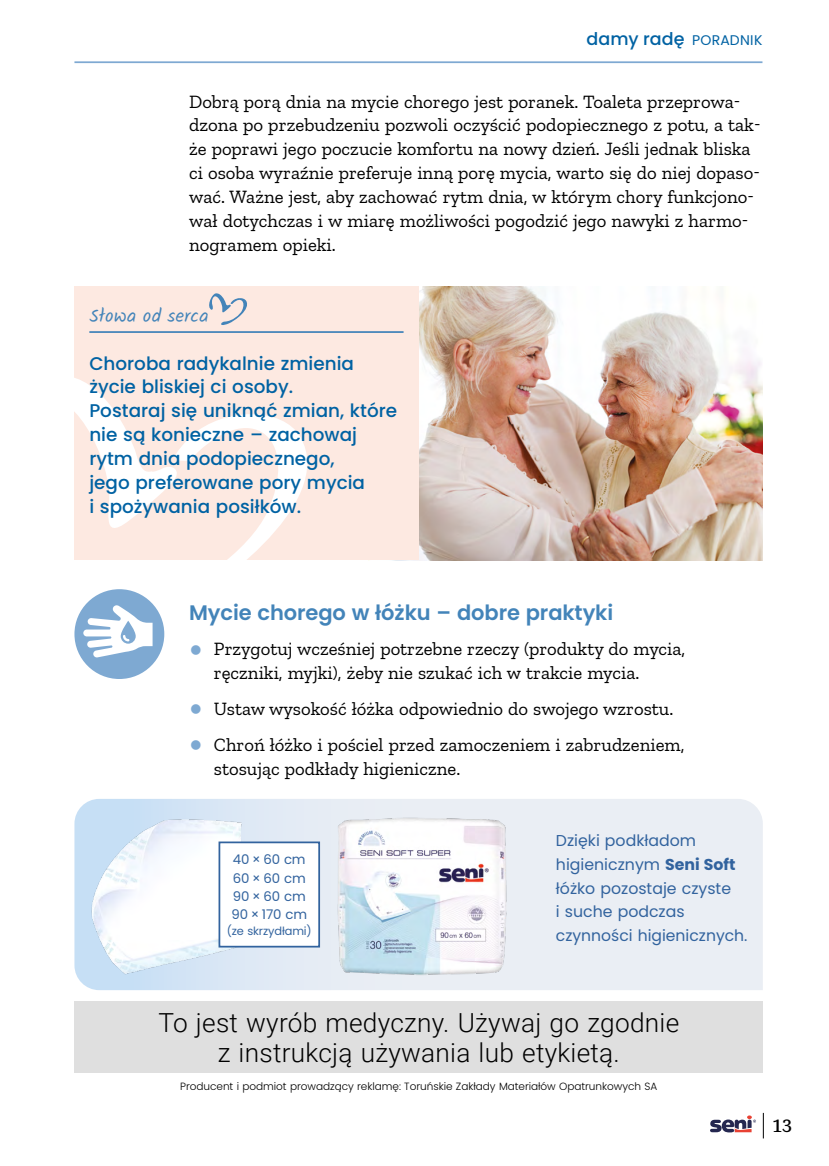
<style>
.page{position:relative;width:829px;height:1166px;background:#fff}
.page>*{position:absolute;margin:0;border:0;box-sizing:border-box;transform-origin:0 0}
.t1{font:300 26.25px/29.8px "Roboto";letter-spacing:.01em;color:#000;text-align:center}
.t2{font:600 21px "Poppins";letter-spacing:-.005em;color:#4384b9}
.t3{font:18.72px/23.8px "Zilla Slab";color:#000}
.t4{font:18.72px "Kalam";color:#4384b9}
.t5{font:500 18.38px/23.8px "Poppins";color:#0062a3}
.t6{font:500 17.5px "Poppins";letter-spacing:.005em;color:#0062a3}
.t7{font:17.5px "Roboto Serif 20 pt";color:#000}
.t8{font:15.75px/23.8px "Poppins";color:#32639e}
.t9{font:13.3px/18.4px "Poppins";letter-spacing:-.01em;color:#32639e;text-align:justify}
.t10{font:11.38px "Poppins";letter-spacing:-.01em;color:#32639e}
.t11{font:300 10.5px "Poppins";letter-spacing:-.005em;color:#000}
.s1{font-weight:400;font-size:14px}
.s2{font-weight:700}
</style>
<div class="page">
<div style="left:74px;top:799px;width:688px;height:191px;background:#eaeef4"></div>
<img style="left:418px;top:286px;width:344px;height:274px">
<div style="left:74px;top:286px;width:344px;height:274px;background:#fde9e1"></div>
<svg style="left:184px;top:414px;width:123px;height:146px"></svg>
<svg style="left:74px;top:378px;width:110px;height:150px"></svg>
<svg style="left:209px;top:293px;width:38px;height:32px"></svg>
<hr style="left:89px;top:331px;width:314px;height:2px;background:#4384b9">
<img style="left:86px;top:799px;width:206px;height:191px">
<img style="left:328px;top:811px;width:188px;height:169px">
<div style="left:74px;top:589px;width:90px;height:90px;background:#7ea9d2;border-radius:50%"></div>
<svg style="left:83px;top:605px;width:69px;height:53px"></svg>
<div style="left:219px;top:842px;width:100px;height:104px;background:#fff"></div>
<div style="left:218px;top:841px;width:102px;height:106px;border:2px solid #32639e"></div>
<div style="left:75px;top:1001px;width:687px;height:71px;background:#dfdfdf"></div>
<svg style="left:762px;top:1113px;width:1px;height:25px"></svg>
<hr style="left:74px;top:61px;width:688px;height:2px;background:#7ea9d2">
<svg style="left:710px;top:1115px;width:46px;height:17px"></svg>
<p class="t6" style="left:586px;top:29px;width:177px">damy radę <span class="s1">PORADNIK</span></p>
<p class="t3" style="left:189px;top:90px;width:573px">Dobrą porą dnia na mycie chorego jest poranek. Toaleta przeprowa&shy;dzona po przebudzeniu pozwoli oczyścić podopiecznego z potu, a tak&shy;że poprawi jego poczucie komfortu na nowy dzień. Jeśli jednak bliska ci osoba wyraźnie preferuje inną porę mycia, warto się do niej dopaso&shy;wać. Ważne jest, aby zachować rytm dnia, w którym chory funkcjono&shy;wał dotychczas i w miarę możliwości pogodzić jego nawyki z harmo&shy;nogramem opieki.</p>
<p class="t4" style="left:89px;top:303px;width:120px">Słowa od serca</p>
<p class="t5" style="left:89px;top:351px;width:309px">Choroba radykalnie zmienia życie bliskiej ci osoby.<br>Postaraj się uniknąć zmian, które nie są konieczne – zachowaj rytm dnia podopiecznego,<br>jego preferowane pory mycia<br>i spożywania posiłków.</p>
<p class="t2" style="left:189px;top:600px;width:425px">Mycie chorego w łóżku – dobre praktyki</p>
<p class="t3" style="left:214px;top:637px;width:473px">Przygotuj wcześniej potrzebne rzeczy (produkty do mycia, ręczniki, myjki), żeby nie szukać ich w trakcie mycia.</p>
<p class="t3" style="left:214px;top:691px;width:472px;line-height:35.7px">Ustaw wysokość łóżka odpowiednio do swojego wzrostu.<br>Chroń łóżko i pościel przed zamoczeniem i zabrudzeniem,</p>
<p class="t3" style="left:214px;top:756px;width:248px">stosując podkłady higieniczne.</p>
<p class="t9" style="left:231px;top:850px;width:77px">40 × 60 cm 60 × 60 cm 90 × 60 cm 90 × 170 cm</p>
<p class="t10" style="left:227px;top:924px;width:86px">(ze skrzydłami)</p>
<p class="t8" style="left:556px;top:828px;width:193px">Dzięki podkładom higienicznym <span class="s2">Seni Soft </span>łóżko pozostaje czyste<br>i suche podczas czynności higienicznych.</p>
<h1 class="t1" style="left:158px;top:1006px;width:522px">To jest wyrób medyczny. Używaj go zgodnie z instrukcją używania lub etykietą.</h1>
<p class="t11" style="left:180px;top:1080px;width:478px">Producent i podmiot prowadzący reklamę: Toruńskie Zakłady Materiałów Opatrunkowych SA</p>
<p class="t7" style="left:772px;top:1112px;width:21px">13</p>
</div>
